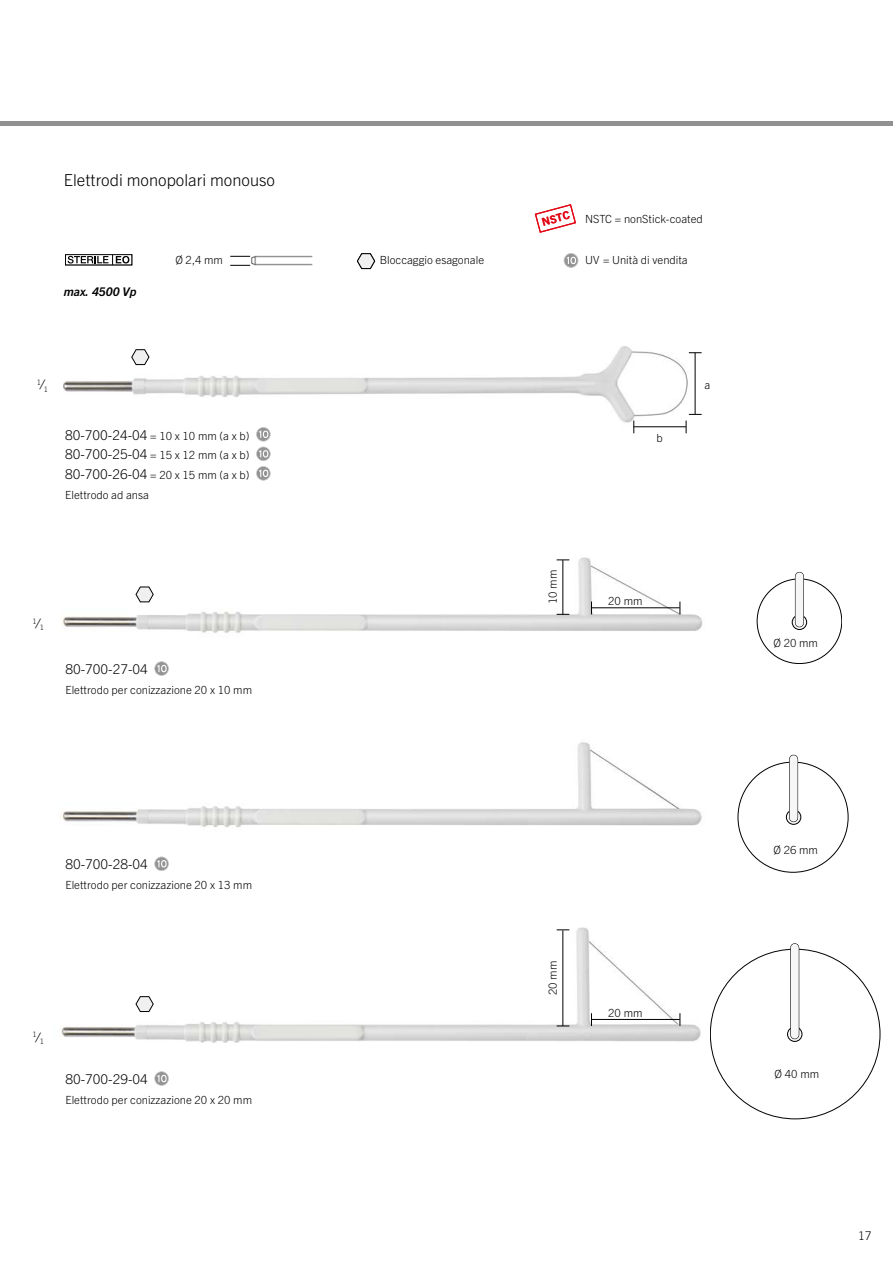
<style>
.page{position:relative;width:893px;height:1263px;background:#fff}
.page>*{position:absolute;margin:0;border:0;box-sizing:border-box;transform-origin:0 0}
.t1{font:300 16.5px "Trade Gothic Next LT Pro";color:#000}
.t2{font:300 13.5px "Trade Gothic Next LT Pro";color:#000}
.t3{font:italic 700 12px "Trade Gothic Next LT Pro";color:#000}
.t4{font:300 12px "Trade Gothic Next LT Pro";color:#000}
.t5{font:300 11.25px/19.5px "Trade Gothic Next LT Pro";color:#000;text-align:justify}
.t6{font:700 10.95px "Trade Gothic Next LT Pro";color:#e30613}
.t7{font:300 7.5px "Trade Gothic Next LT Pro";color:#000}
.s1{font-size:12.75px}
.s2{font-size:13.5px}
</style>
<div class="page">
<hr style="left:0;top:121px;width:893px;height:4px;background:#909090">
<svg style="left:786px;top:810px;width:15px;height:14px"></svg>
<div style="left:786px;top:810px;width:15px;height:14px;border:1px solid #000;border-radius:50%"></div>
<div style="left:789px;top:759px;width:9px;height:59px;background:#6b6b6b"></div>
<div style="left:790px;top:759px;width:8px;height:59px;background:#f6f6f6"></div>
<svg style="left:792px;top:615px;width:15px;height:14px"></svg>
<div style="left:792px;top:615px;width:15px;height:15px;border:1px solid #000;border-radius:50%"></div>
<div style="left:795px;top:576px;width:9px;height:47px;background:#6e6e6e"></div>
<div style="left:795px;top:576px;width:8px;height:47px;background:#f6f6f6"></div>
<img style="left:63px;top:346px;width:635px;height:88px">
<img style="left:61px;top:557px;width:642px;height:76px">
<svg style="left:131px;top:349px;width:18px;height:16px"></svg>
<svg style="left:136px;top:586px;width:18px;height:16px"></svg>
<svg style="left:591px;top:601px;width:1px;height:13px"></svg>
<svg style="left:680px;top:601px;width:1px;height:13px"></svg>
<hr style="left:591px;top:607px;width:89px;height:1px;background:#000">
<svg style="left:633px;top:421px;width:1px;height:12px"></svg>
<svg style="left:686px;top:421px;width:1px;height:12px"></svg>
<hr style="left:634px;top:426px;width:52px;height:1px;background:#000">
<svg style="left:689px;top:414px;width:13px;height:1px"></svg>
<svg style="left:689px;top:352px;width:13px;height:1px"></svg>
<hr style="left:695px;top:353px;width:1px;height:61px;background:#000">
<svg style="left:557px;top:614px;width:12px;height:1px"></svg>
<hr style="left:563px;top:560px;width:1px;height:54px;background:#000">
<svg style="left:787px;top:1027px;width:15px;height:14px"></svg>
<div style="left:787px;top:1027px;width:15px;height:15px;border:1px solid #000;border-radius:50%"></div>
<div style="left:790px;top:948px;width:9px;height:87px;background:#686868"></div>
<div style="left:791px;top:948px;width:8px;height:87px;background:#f6f6f6"></div>
<img style="left:60px;top:742px;width:642px;height:86px">
<img style="left:61px;top:927px;width:640px;height:116px">
<svg style="left:136px;top:996px;width:18px;height:16px"></svg>
<svg style="left:591px;top:1013px;width:1px;height:13px"></svg>
<svg style="left:680px;top:1013px;width:1px;height:13px"></svg>
<hr style="left:591px;top:1019px;width:89px;height:1px;background:#000">
<svg style="left:557px;top:1026px;width:12px;height:1px"></svg>
<svg style="left:557px;top:929px;width:12px;height:1px"></svg>
<hr style="left:563px;top:930px;width:1px;height:96px;background:#000">
<svg style="left:534px;top:204px;width:42px;height:29px"></svg>
<div style="left:65px;top:416px;width:389px;height:152px;background:#fff"></div>
<svg style="left:256px;top:427px;width:15px;height:54px"></svg>
<svg style="left:154px;top:1071px;width:15px;height:15px"></svg>
<svg style="left:154px;top:856px;width:15px;height:15px"></svg>
<svg style="left:154px;top:661px;width:15px;height:15px"></svg>
<svg style="left:357px;top:253px;width:18px;height:16px"></svg>
<div style="left:65px;top:254px;width:67px;height:11px;border:1px solid #000"></div>
<svg style="left:68px;top:255px;width:61px;height:10px"></svg>
<svg style="left:230px;top:255px;width:83px;height:11px"></svg>
<svg style="left:564px;top:253px;width:14px;height:15px"></svg>
<svg style="left:230px;top:256px;width:20px;height:1px"></svg>
<svg style="left:230px;top:265px;width:20px;height:1px"></svg>
<h1 class="t1" style="left:64px;top:169px;width:213px">Elettrodi monopolari monouso</h1>
<p class="t6" style="left:540px;top:215px;width:30px;rotate:-15deg">NSTC</p>
<p class="t5" style="left:585px;top:208px;width:119px">NSTC = nonStick-coated</p>
<p class="t3" style="left:64px;top:283px;width:74px">max. 4500 Vp</p>
<p class="t5" style="left:175px;top:250px;width:49px">Ø 2,4 mm</p>
<p class="t5" style="left:380px;top:250px;width:106px">Bloccaggio esagonale</p>
<p class="t5" style="left:585px;top:250px;width:104px">UV = Unità di vendita</p>
<p class="t7" style="left:37px;top:380px;width:13px">1<span class="s1">⁄</span>1</p>
<p class="t5" style="left:65px;top:425px;width:186px"><span class="s2">80-700-24-04</span> = 10 x 10 mm (a x b)<br><span class="s2">80-700-25-04</span> = 15 x 12 mm (a x b)<br><span class="s2">80-700-26-04</span> = 20 x 15 mm (a x b)<br>Elettrodo ad ansa</p>
<p class="t7" style="left:33px;top:619px;width:13px">1<span class="s1">⁄</span>1</p>
<p class="t2" style="left:65px;top:660px;width:84px">80-700-27-04</p>
<p class="t5" style="left:65px;top:679px;width:188px">Elettrodo per conizzazione 20 x 10 mm</p>
<p class="t5" style="left:657px;top:427px;width:8px">b</p>
<p class="t5" style="left:705px;top:374px;width:7px">a</p>
<p class="t5" style="left:542px;top:604px;width:36px;rotate:-90deg">10 mm</p>
<p class="t5" style="left:608px;top:590px;width:36px">20 mm</p>
<p class="t2" style="left:65px;top:855px;width:84px">80-700-28-04</p>
<p class="t5" style="left:65px;top:874px;width:188px">Elettrodo per conizzazione 20 x 13 mm</p>
<p class="t7" style="left:33px;top:1032px;width:13px">1<span class="s1">⁄</span>1</p>
<p class="t2" style="left:65px;top:1070px;width:84px">80-700-29-04</p>
<p class="t5" style="left:65px;top:1089px;width:188px">Elettrodo per conizzazione 20 x 20 mm</p>
<p class="t5" style="left:542px;top:995px;width:36px;rotate:-90deg">20 mm</p>
<p class="t5" style="left:608px;top:1002px;width:36px">20 mm</p>
<p class="t5" style="left:773px;top:633px;width:46px">Ø 20 mm</p>
<p class="t5" style="left:773px;top:839px;width:46px">Ø 26 mm</p>
<p class="t5" style="left:774px;top:1064px;width:46px">Ø 40 mm</p>
<p class="t4" style="left:858px;top:1227px;width:15px">17</p>
</div>
